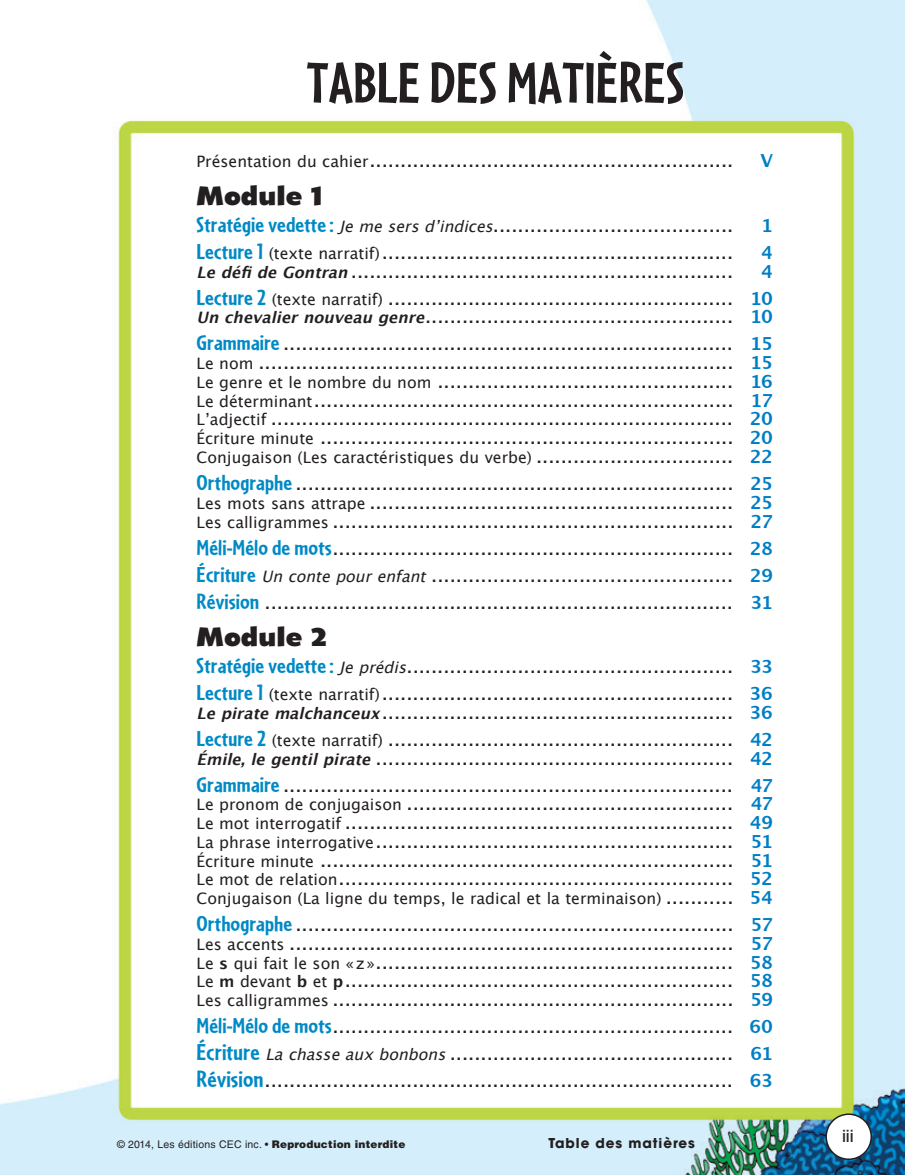
<style>
.page{position:relative;width:905px;height:1175px;background:#fff}
.page>*{position:absolute;margin:0;border:0;box-sizing:border-box;transform-origin:0 0}
.t1{font:700 60px "Cafeteria";color:#231f20}
.t2{font:700 24px "Walibi";color:#231f20}
.t3{font:19.5px/18.8px "Lucida Grande";color:#231f20;text-align:justify}
.t4{font:700 18px "Lucida Grande";color:#007ec5}
.t5{font:500 16.5px "ITC Avant Garde Std";color:#231f20}
.t6{font:15.75px "Lucida Grande";color:#231f20}
.t7{font:700 13.5px "ITC Avant Garde Std";letter-spacing:.07em;color:#231f20}
.t8{font:10.5px "Helvetica LT Std";letter-spacing:.02em;color:#231f20}
.s1{font-size:15.75px}
.s2{font-family:"Cafeteria";font-weight:700;font-size:22.5px;color:#0089c5}
.s3{font-style:italic;font-size:15.75px}
.s4{font-weight:700;font-style:italic;font-size:15.75px}
.s5{font-weight:700;font-size:18px;color:#007ec5}
.s6{font-size:19.5px}
.s7{font-weight:700;font-size:15.75px}
.s8{font-family:"Cafeteria";font-weight:700;font-size:24px;color:#0089c5}
.s9{font-weight:900}
</style>
<div class="page">
<img style="left:0;top:0;width:904px;height:1174px">
<div style="left:826px;top:1114px;width:45px;height:45px;background:#fff;border-radius:50%"></div>
<div style="left:825px;top:1113px;width:47px;height:47px;border:2px solid #231f20;border-radius:50%"></div>
<h1 class="t1" style="left:306px;top:49px;width:380px">TABLE DES MATIÈRES</h1>
<p class="t3" style="left:196px;top:151px;width:538px"><span class="s1">Présentation du cahier</span>...........................................................</p>
<p class="t4" style="left:760px;top:146px;width:14px">V</p>
<p class="t2" style="left:196px;top:180px;width:127px">Module 1</p>
<p class="t3" style="left:196px;top:216px;width:538px"><span class="s2">Stratégie vedette:</span> <span class="s3">Jemesersd’indices</span>.......................................</p>
<p class="t4" style="left:761px;top:211px;width:13px">1</p>
<p class="t3" style="left:196px;top:243px;width:538px"><span class="s2">Lecture 1</span> <span class="s1">(texte narratif)</span>.........................................................</p>
<p class="t4" style="left:761px;top:238px;width:13px">4</p>
<p class="t3" style="left:196px;top:261px;width:538px"><span class="s4">Ledéfi deGontran</span>..............................................................</p>
<p class="t4" style="left:761px;top:256px;width:13px">4</p>
<p class="t3" style="left:196px;top:288px;width:577px"><span class="s2">Lecture 2</span> <span class="s1">(texte narratif)</span> ........................................................ <span class="s5">10<br></span><span class="s4">Un chevaliernouveau genre</span>.................................................. <span class="s5">10</span></p>
<p class="t3" style="left:196px;top:334px;width:578px"><span class="s2">Grammaire</span>......................................................................... <span class="s5">15<br></span><span class="s1">Le nom</span> ............................................................................. <span class="s5">15<br></span><span class="s1">Le genre et le nombre du nom</span> ................................................ <span class="s5">16<br></span><span class="s1">Le déterminant</span>.................................................................... <span class="s5">17<br></span><span class="s1">L’adjectif</span> ........................................................................... <span class="s5">20<br></span><span class="s1">Écriture minute</span> ................................................................... <span class="s5">20</span></p>
<p class="t6" style="left:196px;top:448px;width:577px">Conjugaison (Les caractéristiques du verbe) <span class="s6">................................</span> <span class="s5">22</span></p>
<p class="t3" style="left:196px;top:474px;width:578px"><span class="s2">Orthographe</span>....................................................................... <span class="s5">25<br></span><span class="s1">Les mots sans attrape</span> ........................................................... <span class="s5">25<br></span><span class="s1">Les calligrammes</span> ................................................................. <span class="s5">27</span></p>
<p class="t3" style="left:196px;top:534px;width:577px;line-height:27px"><span class="s2">Méli-Mélo de mots</span>................................................................. <span class="s5">28<br></span><span class="s2">Écriture</span> <span class="s3">Uncontepourenfant</span>................................................. <span class="s5">29<br></span><span class="s2">Révision</span> ............................................................................ <span class="s5">31</span></p>
<p class="t2" style="left:196px;top:621px;width:131px">Module 2</p>
<p class="t3" style="left:196px;top:653px;width:578px;line-height:27px"><span class="s2">Stratégie vedette:</span> <span class="s3">Jeprédis</span>..................................................... <span class="s5">33<br></span><span class="s2">Lecture 1</span> <span class="s1">(texte narratif)</span>......................................................... <span class="s5">36</span></p>
<p class="t3" style="left:196px;top:698px;width:578px;line-height:27px"><span class="s4">Lepiratemalchanceux</span>......................................................... <span class="s5">36<br></span><span class="s2">Lecture 2</span> <span class="s1">(texte narratif)</span> ........................................................ <span class="s5">42</span></p>
<p class="t3" style="left:196px;top:744px;width:578px;line-height:27px"><span class="s4">Émile,legentilpirate</span>.......................................................... <span class="s5">42<br></span><span class="s2">Grammaire</span>......................................................................... <span class="s5">47</span></p>
<p class="t3" style="left:196px;top:794px;width:578px"><span class="s1">Le pronom de conjugaison</span> ..................................................... <span class="s5">47<br></span><span class="s1">Le mot interrogatif</span> ............................................................... <span class="s5">49<br></span><span class="s1">La phrase interrogative</span>.......................................................... <span class="s5">51<br></span><span class="s1">Écriture minute</span> ................................................................... <span class="s5">51<br></span><span class="s1">Le mot de relation</span>................................................................ <span class="s5">52</span></p>
<p class="t6" style="left:196px;top:889px;width:578px">Conjugaison (La ligne du temps, le radical et la terminaison) <span class="s6">...........</span> <span class="s5">54</span></p>
<p class="t3" style="left:196px;top:915px;width:578px"><span class="s2">Orthographe</span>....................................................................... <span class="s5">57<br></span><span class="s1">Les accents</span> ........................................................................ <span class="s5">57<br></span><span class="s1">Le</span> <span class="s7">s</span> <span class="s1">qui fait le son «z»</span>.......................................................... <span class="s5">58<br></span><span class="s1">Le</span> <span class="s7">m</span> <span class="s1">devant</span> <span class="s7">b</span> <span class="s1">et</span> <span class="s7">p</span>............................................................... <span class="s5">58<br></span><span class="s1">Les calligrammes</span> ................................................................. <span class="s5">59</span></p>
<p class="t3" style="left:196px;top:1013px;width:578px;line-height:27px"><span class="s2">Méli-Mélo de mots</span>................................................................. <span class="s5">60<br></span><span class="s8">Écriture</span> <span class="s3">Lachasseauxbonbons</span>.............................................. <span class="s5">61<br></span><span class="s8">Révision</span>............................................................................ <span class="s5">63</span></p>
<p class="t8" style="left:117px;top:1138px;width:290px">© 2014, Les éditions CEC inc. • <span class="s9">Reproduction interdite</span></p>
<p class="t7" style="left:548px;top:1134px;width:148px">Table des matières</p>
<p class="t5" style="left:842px;top:1125px;width:13px">iii</p>
</div>
